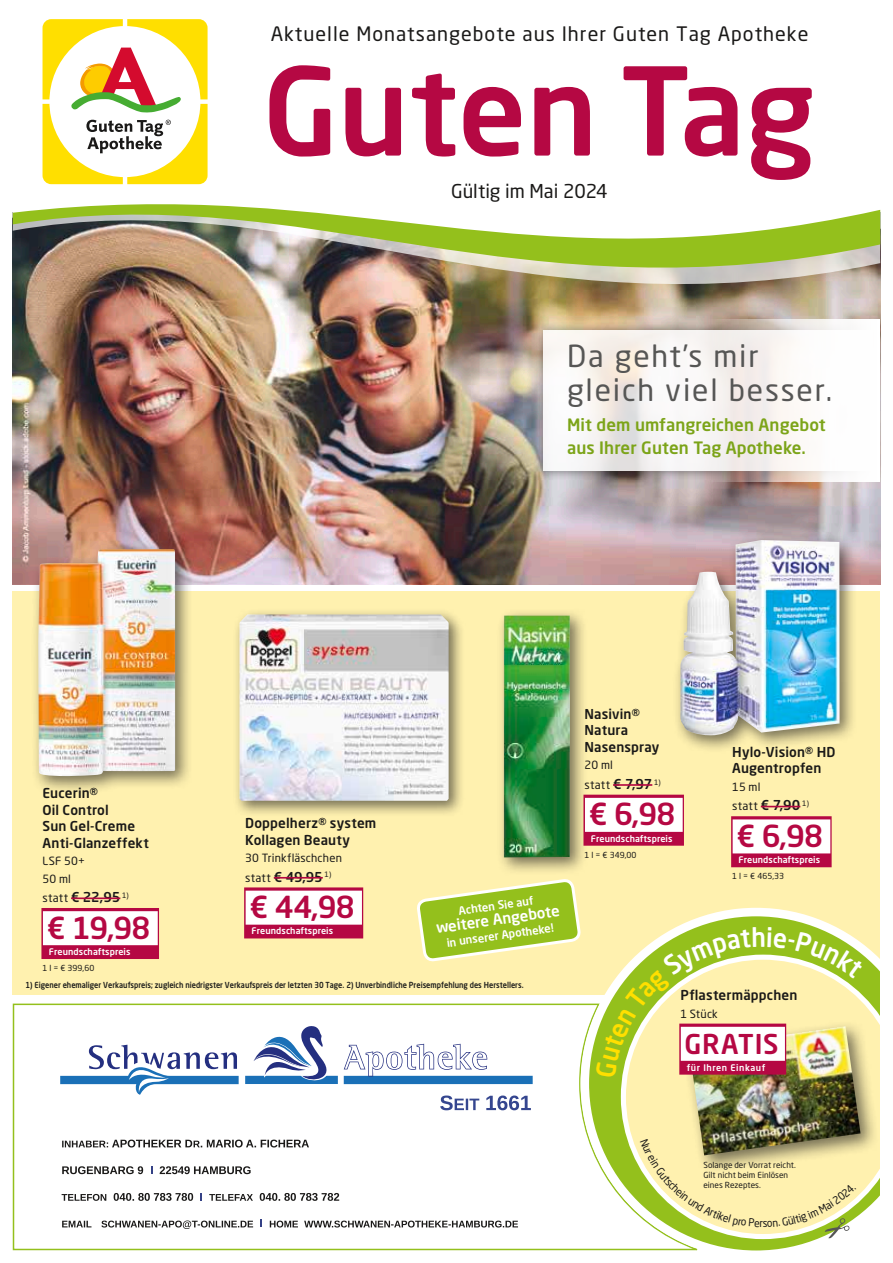
<style>
.page{position:relative;width:893px;height:1263px;background:#fff}
.page>*{position:absolute;margin:0;border:0;box-sizing:border-box;transform-origin:0 0}
.t1{font:500 120.15px "Neo Sans Pro";letter-spacing:-.005em;color:#b50843}
.t2{font:30px/33.8px "Neo Sans Pro";letter-spacing:.06em;color:#565655}
._04_Angebotspreis{font:500 30px "Neo Sans Pro";letter-spacing:-.025em;color:#b50843}
.t3{font:500 27px "Neo Sans Pro";letter-spacing:.02em;color:#b50843}
.t4{font:19.65px "Neo Sans Pro";letter-spacing:.05em;color:#1a1918}
.t5{font:18.9px "Neo Sans Pro";color:#1a1918}
.t6{font:500 16.95px/22.5px "Neo Sans Pro";letter-spacing:.005em;color:#7ca419}
.t7{font:500 15px "Neo Sans Pro";color:#fff}
._01_Artikel{font:500 13.5px/16.5px "Neo Sans Pro";letter-spacing:.01em;color:#1a1918}
._03_statt_Preis{font:500 13.5px "Neo Sans Pro";letter-spacing:-.01em;color:#1a1918}
._03_statt_Preis-2{font:11.55px "Neo Sans Pro";letter-spacing:.025em;color:#1a1918}
._02_Text{font:11.25px "Neo Sans Pro";letter-spacing:.015em;color:#1a1918}
.t8{font:500 11.25px "Neo Sans Pro";color:#fff}
._07_T_Wirberaten{font:500 9px "Neo Sans Pro";letter-spacing:.01em;color:#fff}
._07_T_Wirberaten-2{font:500 9px "Neo Sans Pro";letter-spacing:.06em;color:#fff}
.t9{font:500 8.25px "Neo Sans Pro";color:#1d1d1b;scale:.9 1}
._05_Grundpreis{font:8.25px/9.9px "Neo Sans Pro";color:#1a1918}
.s1{font-weight:400;font-size:11.55px}
.s2{font-weight:500;font-size:13.5px}
</style>
<div class="page">
<div style="left:13px;top:591px;width:867px;height:404px;background:#fff1af"></div>
<img style="left:13px;top:322px;width:867px;height:262px">
<img style="left:13px;top:173px;width:867px;height:149px">
<svg style="left:43px;top:19px;width:165px;height:165px"></svg>
<div style="left:533px;top:321px;width:349px;height:159px;background:#1a1918;opacity:.6"></div>
<svg style="left:543px;top:331px;width:164px;height:140px;fill:#f8f6f5"></svg>
<svg style="left:707px;top:319px;width:173px;height:163px"></svg>
<svg style="left:12px;top:1003px;width:568px;height:248px"></svg>
<svg style="left:580px;top:908px;width:295px;height:343px"></svg>
<svg style="left:621px;top:954px;width:259px;height:285px"></svg>
<div style="left:682px;top:1019px;width:197px;height:154px;background:#1a1918;opacity:.6"></div>
<img style="left:689px;top:1077px;width:171px;height:78px">
<div style="left:41px;top:908px;width:118px;height:51px;background:#b50843"></div>
<div style="left:43px;top:911px;width:115px;height:34px;background:#fff"></div>
<hr style="left:71px;top:897px;width:49px;height:2px;background:#b50843">
<div style="left:31px;top:542px;width:163px;height:252px;background:#1a1918;opacity:.6"></div>
<img style="left:38px;top:549px;width:137px;height:227px">
<div style="left:673px;top:533px;width:185px;height:220px;background:#1a1918;opacity:.6"></div>
<img style="left:680px;top:540px;width:160px;height:195px">
<div style="left:731px;top:816px;width:101px;height:51px;background:#b50843"></div>
<div style="left:733px;top:819px;width:97px;height:34px;background:#fff"></div>
<hr style="left:761px;top:806px;width:39px;height:1px;background:#b50843">
<div style="left:496px;top:608px;width:92px;height:268px;background:#1a1918;opacity:.6"></div>
<img style="left:504px;top:615px;width:66px;height:230px">
<div style="left:583px;top:795px;width:101px;height:51px;background:#b50843"></div>
<div style="left:585px;top:798px;width:98px;height:34px;background:#fff"></div>
<hr style="left:613px;top:784px;width:39px;height:2px;background:#b50843">
<svg style="left:417px;top:845px;width:163px;height:117px"></svg>
<div style="left:233px;top:608px;width:232px;height:209px;background:#1a1918;opacity:.6"></div>
<img style="left:240px;top:614px;width:209px;height:187px">
<div style="left:244px;top:887px;width:119px;height:51px;background:#b50843"></div>
<div style="left:246px;top:891px;width:116px;height:34px;background:#fff"></div>
<hr style="left:274px;top:877px;width:49px;height:1px;background:#b50843">
<svg style="left:595px;top:927px;width:269px;height:150px"></svg>
<svg style="left:640px;top:1139px;width:216px;height:99px;background:#e3de9d"></svg>
<p class="t4" style="left:271px;top:21px;width:539px">Aktuelle Monatsangebote aus Ihrer Guten Tag Apotheke</p>
<p class="t1" style="left:263px;top:35px;width:554px">Guten Tag</p>
<p class="t5" style="left:451px;top:179px;width:158px">Gültig im Mai 2024</p>
<p class="t2" style="left:567px;top:339px;width:267px">Da geht’s mir gleich viel besser.</p>
<p class="t6" style="left:567px;top:413px;width:260px">Mit dem umfangreichen Angebot aus Ihrer Guten Tag Apotheke.</p>
<p class="_01_Artikel" style="left:43px;top:784px;width:57px">Eucerin®</p>
<p class="_01_Artikel" style="left:43px;top:801px;width:68px">Oil Control</p>
<p class="_01_Artikel" style="left:43px;top:817px;width:108px">Sun Gel-Creme<br>Anti-Glanzeffekt</p>
<p class="_02_Text" style="left:43px;top:854px;width:44px">LSF 50+</p>
<p class="_02_Text" style="left:43px;top:871px;width:30px">50 ml</p>
<p class="_03_statt_Preis" style="left:43px;top:888px;width:88px"><span class="s1">statt</span> € 22,95 <sup>1)</sup></p>
<p class="_04_Angebotspreis" style="left:47px;top:909px;width:105px">€ 19,98</p>
<p class="_07_T_Wirberaten" style="left:49px;top:946px;width:83px">Freundschaftspreis</p>
<p class="_05_Grundpreis" style="left:43px;top:963px;width:53px">1 l = € 399,60</p>
<p class="_01_Artikel" style="left:245px;top:814px;width:133px">Doppelherz® system<br>Kollagen Beauty</p>
<p class="_02_Text" style="left:245px;top:851px;width:98px">30 Trinkfläschchen</p>
<p class="_03_statt_Preis" style="left:245px;top:868px;width:88px"><span class="s1">statt</span> € 49,95 <sup>1)</sup></p>
<p class="_04_Angebotspreis" style="left:249px;top:888px;width:107px">€ 44,98</p>
<p class="_07_T_Wirberaten" style="left:252px;top:925px;width:83px">Freundschaftspreis</p>
<p class="t8" style="left:458px;top:904px;width:77px;rotate:-8deg">Achten Sie auf</p>
<p class="t7" style="left:435px;top:918px;width:126px;rotate:-8deg">weitere Angebote</p>
<p class="t8" style="left:446px;top:936px;width:109px;rotate:-8deg">in unserer Apotheke!</p>
<p class="t9" style="left:26px;top:979px;width:555px">1) Eigener ehemaliger Verkaufspreis; zugleich niedrigster Verkaufspreis der letzten 30 Tage. 2) Unverbindliche Preisempfehlung des Herstellers.</p>
<p class="_01_Artikel" style="left:584px;top:705px;width:76px">Nasivin®<br>Natura<br>Nasenspray</p>
<p class="_02_Text" style="left:584px;top:758px;width:30px">20 ml</p>
<p class="_03_statt_Preis-2" style="left:584px;top:777px;width:78px">statt <span class="s2">€ 7,97</span> <sup>1)</sup></p>
<p class="_04_Angebotspreis" style="left:589px;top:795px;width:88px">€ 6,98</p>
<p class="_07_T_Wirberaten" style="left:591px;top:833px;width:83px">Freundschaftspreis</p>
<p class="_05_Grundpreis" style="left:584px;top:849px;width:53px">1 l = € 349,00</p>
<p class="_01_Artikel" style="left:732px;top:743px;width:105px">Hylo-Vision® HD<br>Augentropfen</p>
<p class="_02_Text" style="left:732px;top:780px;width:30px">15 ml</p>
<p class="_03_statt_Preis-2" style="left:732px;top:799px;width:78px">statt <span class="s2">€ 7,90</span> <sup>1)</sup></p>
<p class="_04_Angebotspreis" style="left:736px;top:817px;width:88px">€ 6,98</p>
<p class="_07_T_Wirberaten" style="left:739px;top:854px;width:83px">Freundschaftspreis</p>
<p class="_05_Grundpreis" style="left:732px;top:871px;width:53px">1 l = € 465,33</p>
<p class="_01_Artikel" style="left:680px;top:987px;width:118px">Pflastermäppchen</p>
<p class="_02_Text" style="left:680px;top:1007px;width:39px">1 Stück</p>
<p class="t3" style="left:685px;top:1027px;width:95px">GRATIS</p>
<p class="_07_T_Wirberaten-2" style="left:687px;top:1061px;width:80px">für Ihren Einkauf</p>
<p class="_05_Grundpreis" style="left:703px;top:1160px;width:94px">Solange der Vorrat reicht.</p>
<p class="_05_Grundpreis" style="left:703px;top:1170px;width:86px">Gilt nicht beim Einlösen eines Rezeptes.</p>
</div>
